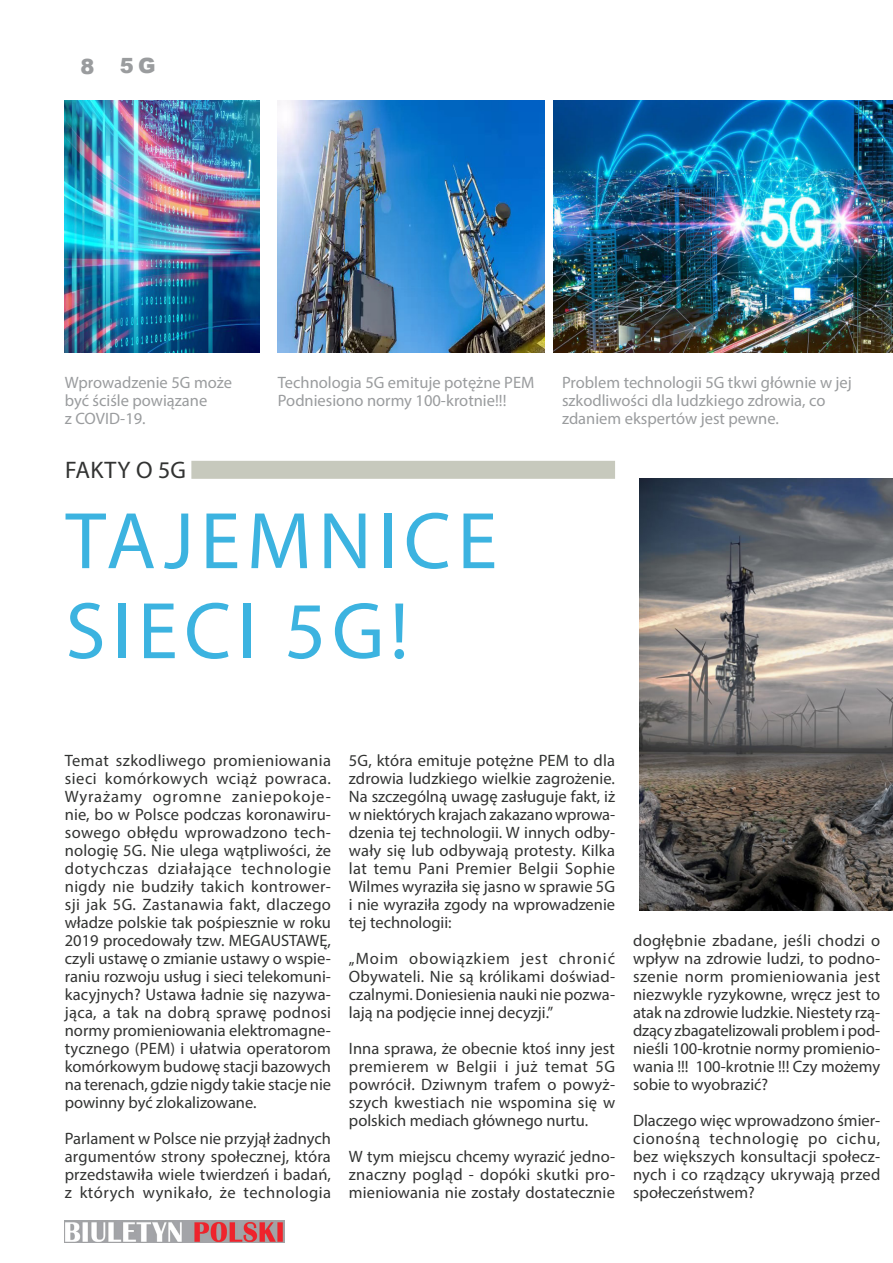
<style>
.page{position:relative;width:893px;height:1263px;background:#fff}
.page>*{position:absolute;margin:0;border:0;box-sizing:border-box;transform-origin:0 0}
.Heading_MASTER{font:81px/90px "Myriad Pro";letter-spacing:.08em;color:#3cb3e0}
.Subheading{font:24px "Myriad Pro";letter-spacing:.02em;color:#323332}
.Header_master_page_T{font:900 21px "Arial";color:#9a9c9e}
.Body{font:16.5px/18px "Myriad Pro";color:#323332;text-align:justify}
.Caption_italic_gray{font:16.5px/18px "Myriad Pro";color:#9a9c9e}
</style>
<div class="page">
<img style="left:278px;top:100px;width:266px;height:252px">
<img style="left:553px;top:100px;width:340px;height:252px">
<img style="left:640px;top:478px;width:253px;height:432px">
<img style="left:65px;top:100px;width:195px;height:252px">
<div style="left:191px;top:461px;width:424px;height:18px;background:#c7c9bd"></div>
<img style="left:65px;top:1221px;width:219px;height:21px">
<p class="Header_master_page_T" style="left:80px;top:50px;width:77px">8 5G</p>
<p class="Caption_italic_gray" style="left:65px;top:373px;width:169px">Wprowadzenie 5G może</p>
<p class="Caption_italic_gray" style="left:65px;top:391px;width:144px">być ściśle powiązane</p>
<p class="Caption_italic_gray" style="left:65px;top:409px;width:82px">z COVID-19.</p>
<p class="Caption_italic_gray" style="left:278px;top:373px;width:258px">Technologia 5G emituje potężne PEM<br>Podniesiono normy 100-krotnie!!!</p>
<p class="Caption_italic_gray" style="left:562px;top:373px;width:291px">Problem technologii 5G tkwi głównie w jej szkodliwości dla ludzkiego zdrowia, co</p>
<p class="Caption_italic_gray" style="left:562px;top:409px;width:218px">zdaniem ekspertów jest pewne.</p>
<p class="Subheading" style="left:65px;top:455px;width:123px">FAKTY O 5G</p>
<p class="Heading_MASTER" style="left:66px;top:495px;width:433px">TAJEMNICE<br>SIECI 5G!</p>
<p class="Body" style="left:65px;top:751px;width:268px">Temat szkodliwego promieniowania sieci komórkowych wciąż powraca.<br>Wyrażamy ogromne zaniepokoje&shy;nie, bo w Polsce podczas koronawiru&shy;sowego obłędu wprowadzono tech&shy;nologię 5G. Nie ulega wątpliwości, że dotychczas działające technologie nigdy nie budziły takich kontrower&shy;sji jak 5G. Zastanawia fakt, dlaczego władze polskie tak pośpiesznie w roku 2019 procedowały tzw. MEGAUSTAWĘ, czyli ustawę o zmianie ustawy o wspie&shy;raniu rozwoju usług i sieci telekomuni&shy;kacyjnych? Ustawa ładnie się nazywa&shy;jąca, a tak na dobrą sprawę podnosi normy promieniowania elektromagne&shy;tycznego (PEM) i ułatwia operatorom komórkowym budowę stacji bazowych na terenach, gdzie nigdy takie stacje nie powinny być zlokalizowane.</p>
<p class="Body" style="left:65px;top:1129px;width:268px">Parlament w Polsce nie przyjął żadnych argumentów strony społecznej, która przedstawiła wiele twierdzeń i badań, z których wynikało, że technologia</p>
<p class="Body" style="left:349px;top:751px;width:268px">5G, która emituje potężne PEM to dla zdrowia ludzkiego wielkie zagrożenie.<br>Na szczególną uwagę zasługuje fakt, iż w niektórych krajach zakazano wprowa&shy;dzenia tej technologii. W innych odby&shy;wały się lub odbywają protesty. Kilka lat temu Pani Premier Belgii Sophie Wilmes wyraziła się jasno w sprawie 5G i nie wyraziła zgody na wprowadzenie tej technologii:</p>
<p class="Body" style="left:349px;top:949px;width:268px">„Moim obowiązkiem jest chronić Obywateli. Nie są królikami doświad&shy;czalnymi. Doniesienia nauki nie pozwa&shy;lają na podjęcie innej decyzji.”</p>
<p class="Body" style="left:349px;top:1039px;width:268px">Inna sprawa, że obecnie ktoś inny jest premierem w Belgii i już temat 5G powrócił. Dziwnym trafem o powyż&shy;szych kwestiach nie wspomina się w polskich mediach głównego nurtu.</p>
<p class="Body" style="left:349px;top:1147px;width:268px">W tym miejscu chcemy wyrazić jedno&shy;znaczny pogląd - dopóki skutki pro&shy;mieniowania nie zostały dostatecznie</p>
<p class="Body" style="left:633px;top:931px;width:249px">dogłębnie zbadane, jeśli chodzi o wpływ na zdrowie ludzi, to podno&shy;szenie norm promieniowania jest niezwykle ryzykowne, wręcz jest to atak na zdrowie ludzkie. Niestety rzą&shy;dzący zbagatelizowali problem i pod&shy;nieśli 100-krotnie normy promienio&shy;wania !!! 100-krotnie !!! Czy możemy sobie to wyobrazić?</p>
<p class="Body" style="left:633px;top:1111px;width:249px">Dlaczego więc wprowadzono śmier&shy;cionośną technologię po cichu, bez większych konsultacji społecz&shy;nych i co rządzący ukrywają przed społeczeństwem?</p>
</div>
